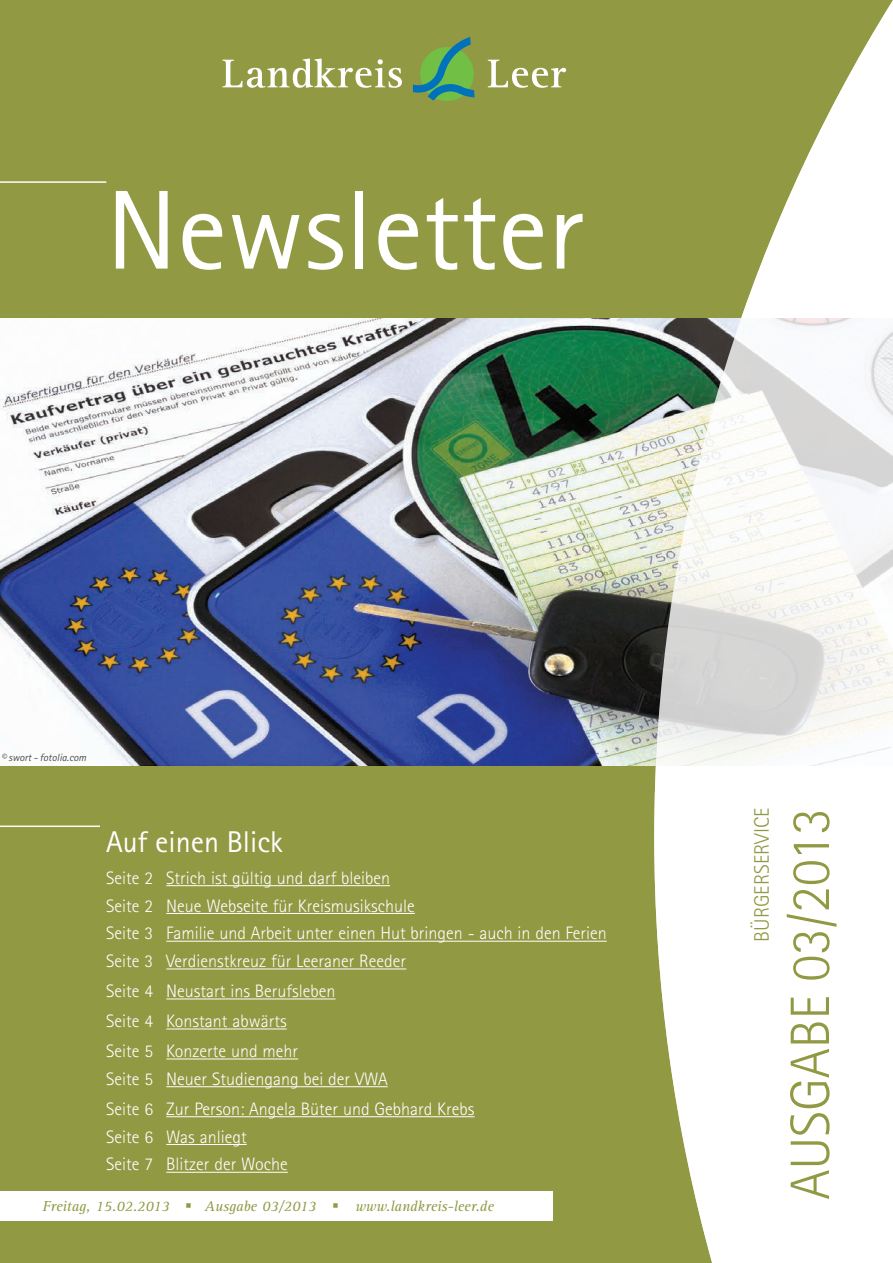
<style>
.page{position:relative;width:893px;height:1263px;background:#fff}
.page>*{position:absolute;margin:0;border:0;box-sizing:border-box;transform-origin:0 0}
.t1{font:112.5px "Rotis Sans Serif";color:#fff}
.t2{font:300 55.5px "Rotis Sans Serif";color:#919943}
.t3{font:30px "Rotis Sans Serif";color:#fff}
.t4{font:300 21px "Rotis Sans Serif";color:#919943}
.t5{font:300 18px/27.8px "Rotis Sans Serif";color:#fff}
.t6{font:italic 15px "Rotis Serif";color:#919943}
.t7{font:italic 10.5px "Rotis Sans Serif";color:#4b4c4d}
</style>
<div class="page">
<div style="left:0;top:0;width:654px;height:1263px;background:#919943"></div>
<img style="left:0;top:319px;width:654px;height:446px">
<hr style="left:0;top:181px;width:106px;height:2px;background:#fff">
<svg style="left:654px;top:0;width:239px;height:1263px"></svg>
<svg style="left:222px;top:58px;width:180px;height:30px"></svg>
<svg style="left:488px;top:60px;width:78px;height:28px"></svg>
<svg style="left:413px;top:37px;width:62px;height:64px;background:#619f60"></svg>
<hr style="left:0;top:825px;width:100px;height:2px;background:#fff">
<hr style="left:166px;top:885px;width:224px;height:1px;background:#fff">
<hr style="left:166px;top:913px;width:249px;height:1px;background:#fff">
<hr style="left:166px;top:941px;width:441px;height:1px;background:#fff">
<hr style="left:166px;top:968px;width:240px;height:1px;background:#fff">
<hr style="left:166px;top:998px;width:169px;height:1px;background:#fff">
<hr style="left:166px;top:1028px;width:121px;height:1px;background:#fff">
<hr style="left:166px;top:1058px;width:132px;height:1px;background:#fff">
<hr style="left:166px;top:1086px;width:222px;height:1px;background:#fff">
<hr style="left:166px;top:1116px;width:309px;height:1px;background:#fff">
<hr style="left:166px;top:1144px;width:81px;height:1px;background:#fff">
<hr style="left:166px;top:1172px;width:122px;height:1px;background:#fff">
<div style="left:0;top:1191px;width:553px;height:29px;background:#fff"></div>
<h1 class="t1" style="left:106px;top:164px;width:478px">Newsletter</h1>
<p class="t7" style="left:1px;top:752px;width:87px">© swort - fotolia.com</p>
<h3 class="t3" style="left:106px;top:824px;width:178px">Auf einen Blick</h3>
<p class="t5" style="left:106px;top:864px;width:502px">Seite 2 Strich ist gültig und darf bleiben<br>Seite 2 Neue Webseite für Kreismusikschule<br>Seite 3 Familie und Arbeit unter einen Hut bringen - auch in den Ferien Seite 3 Verdienstkreuz für Leeraner Reeder</p>
<p class="t5" style="left:106px;top:976px;width:231px;line-height:30px">Seite 4 Neustart ins Berufsleben<br>Seite 4 Konstant abwärts<br>Seite 5 Konzerte und mehr</p>
<p class="t5" style="left:106px;top:1064px;width:370px;line-height:30px">Seite 5 Neuer Studiengang bei der VWA<br>Seite 6 Zur Person: Angela Büter und Gebhard Krebs</p>
<p class="t5" style="left:106px;top:1123px;width:183px">Seite 6 Was anliegt<br>Seite 7 Blitzer der Woche</p>
<p class="t6" style="left:43px;top:1197px;width:453px">Freitag, 15.02.2013 ▪ Ausgabe 03/2013 ▪ www.landkreis-leer.de</p>
<p class="t4" style="left:749px;top:942px;width:133px;rotate:-90deg">BÜRGERSERVICE</p>
<h2 class="t2" style="left:778px;top:1199px;width:393px;rotate:-90deg">Ausgabe 03/2013</h2>
</div>
